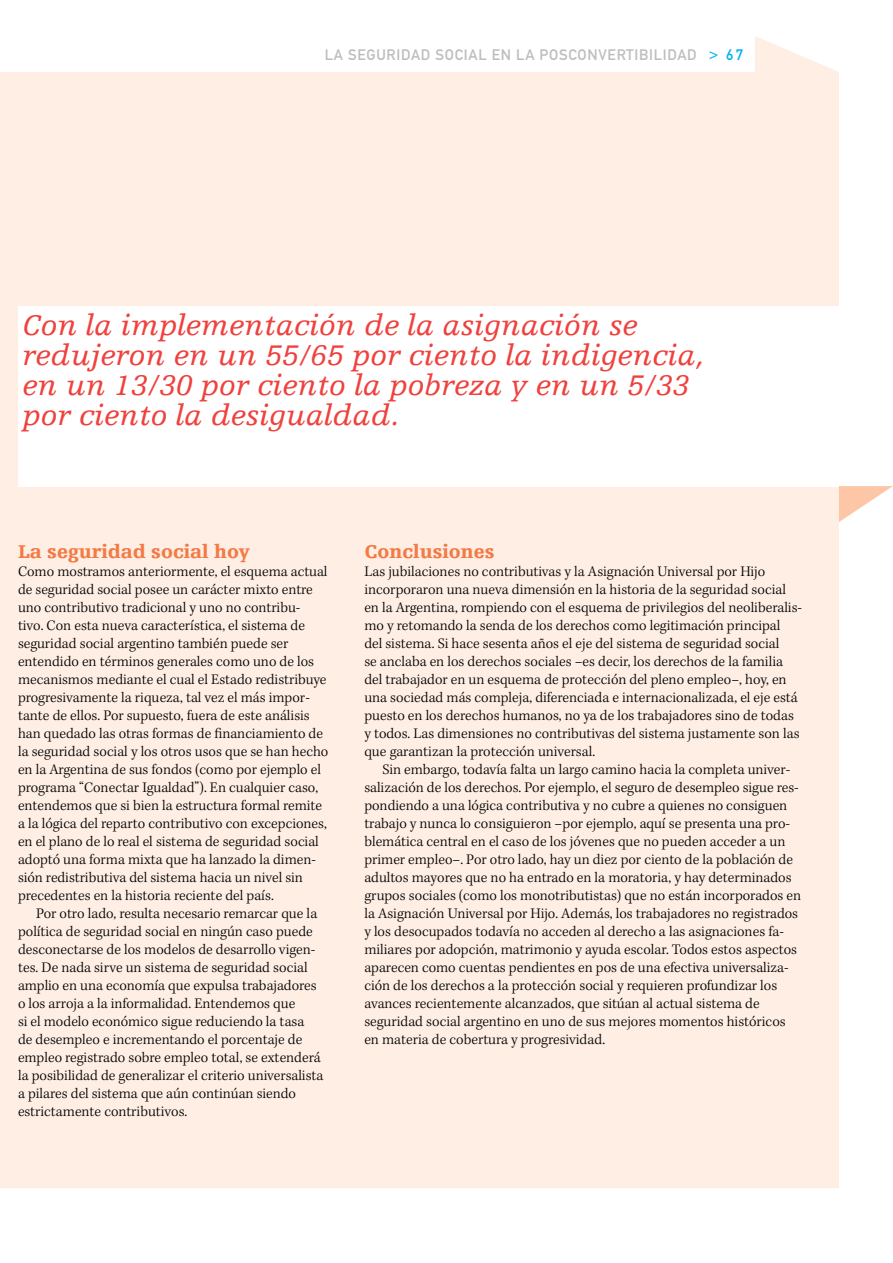
<style>
.page{position:relative;width:893px;height:1263px;background:#fff}
.page>*{position:absolute;margin:0;border:0;box-sizing:border-box;transform-origin:0 0}
.t1{font:italic 30px/30px "Egyptienne F";color:#ef413d}
.t2{font:900 19.5px "Egyptienne F";color:#f47944}
.t3{font:300 15px/18px "Kepler Std";color:#000}
.t4{font:15px "DIN Mittelschrift";letter-spacing:.05em;color:#bcbdbf}
.s1{color:#00b3f0}
</style>
<div class="page">
<div style="left:1px;top:36px;width:838px;height:1152px;background:#feeee4"></div>
<svg style="left:0;top:72px;width:1px;height:1116px"></svg>
<div style="left:18px;top:306px;width:875px;height:180px;background:#fff"></div>
<svg style="left:839px;top:486px;width:54px;height:36px"></svg>
<p class="t4" style="left:325px;top:46px;width:420px">LA SEGURIDAD SOCIAL EN LA POSCONVERTIBILIDAD <span class="s1">&gt; 67</span></p>
<h1 class="t1" style="left:22px;top:310px;width:683px">Con la implementación de la asignación se redujeron en un 55/65 por ciento la indigencia, en un 13/30 por ciento la pobreza y en un 5/33 por ciento la desigualdad.</h1>
<h2 class="t2" style="left:18px;top:541px;width:234px">La seguridad social hoy</h2>
<p class="t3" style="left:18px;top:563px;width:312px">Como mostramos anteriormente, el esquema actual de seguridad social posee un carácter mixto entre uno contributivo tradicional y uno no contribu&shy;tivo. Con esta nueva característica, el sistema de seguridad social argentino también puede ser entendido en términos generales como uno de los mecanismos mediante el cual el Estado redistribuye progresivamente la riqueza, tal vez el más impor&shy;tante de ellos. Por supuesto, fuera de este análisis han quedado las otras formas de financiamiento de la seguridad social y los otros usos que se han hecho en la Argentina de sus fondos (como por ejemplo el programa “Conectar Igualdad”). En cualquier caso, entendemos que si bien la estructura formal remite a la lógica del reparto contributivo con excepciones, en el plano de lo real el sistema de seguridad social adoptó una forma mixta que ha lanzado la dimen&shy;sión redistributiva del sistema hacia un nivel sin precedentes en la historia reciente del país.</p>
<p class="t3" style="left:18px;top:905px;width:307px;text-indent:18px">Por otro lado, resulta necesario remarcar que la política de seguridad social en ningún caso puede desconectarse de los modelos de desarrollo vigen&shy;tes. De nada sirve un sistema de seguridad social amplio en una economía que expulsa trabajadores o los arroja a la informalidad. Entendemos que<br>si el modelo económico sigue reduciendo la tasa<br>de desempleo e incrementando el porcentaje de empleo registrado sobre empleo total, se extenderá la posibilidad de generalizar el criterio universalista a pilares del sistema que aún continúan siendo estrictamente contributivos.</p>
<h2 class="t2" style="left:364px;top:541px;width:132px">Conclusiones</h2>
<p class="t3" style="left:364px;top:563px;width:439px">Las jubilaciones no contributivas y la Asignación Universal por Hijo incorporaron una nueva dimensión en la historia de la seguridad social en la Argentina, rompiendo con el esquema de privilegios del neoliberalis&shy;mo y retomando la senda de los derechos como legitimación principal<br>del sistema. Si hace sesenta años el eje del sistema de seguridad social<br>se anclaba en los derechos sociales –es decir, los derechos de la familia del trabajador en un esquema de protección del pleno empleo–, hoy, en una sociedad más compleja, diferenciada e internacionalizada, el eje está puesto en los derechos humanos, no ya de los trabajadores sino de todas y todos. Las dimensiones no contributivas del sistema justamente son las que garantizan la protección universal.</p>
<p class="t3" style="left:364px;top:761px;width:438px;text-indent:18px">Sin embargo, todavía falta un largo camino hacia la completa univer&shy;salización de los derechos. Por ejemplo, el seguro de desempleo sigue res&shy;pondiendo a una lógica contributiva y no cubre a quienes no consiguen trabajo y nunca lo consiguieron –por ejemplo, aquí se presenta una pro&shy;blemática central en el caso de los jóvenes que no pueden acceder a un primer empleo–. Por otro lado, hay un diez por ciento de la población de adultos mayores que no ha entrado en la moratoria, y hay determinados grupos sociales (como los monotributistas) que no están incorporados en la Asignación Universal por Hijo. Además, los trabajadores no registrados y los desocupados todavía no acceden al derecho a las asignaciones fa&shy;miliares por adopción, matrimonio y ayuda escolar. Todos estos aspectos aparecen como cuentas pendientes en pos de una efectiva universaliza&shy;ción de los derechos a la protección social y requieren profundizar los avances recientemente alcanzados, que sitúan al actual sistema de seguridad social argentino en uno de sus mejores momentos históricos en materia de cobertura y progresividad.</p>
</div>
